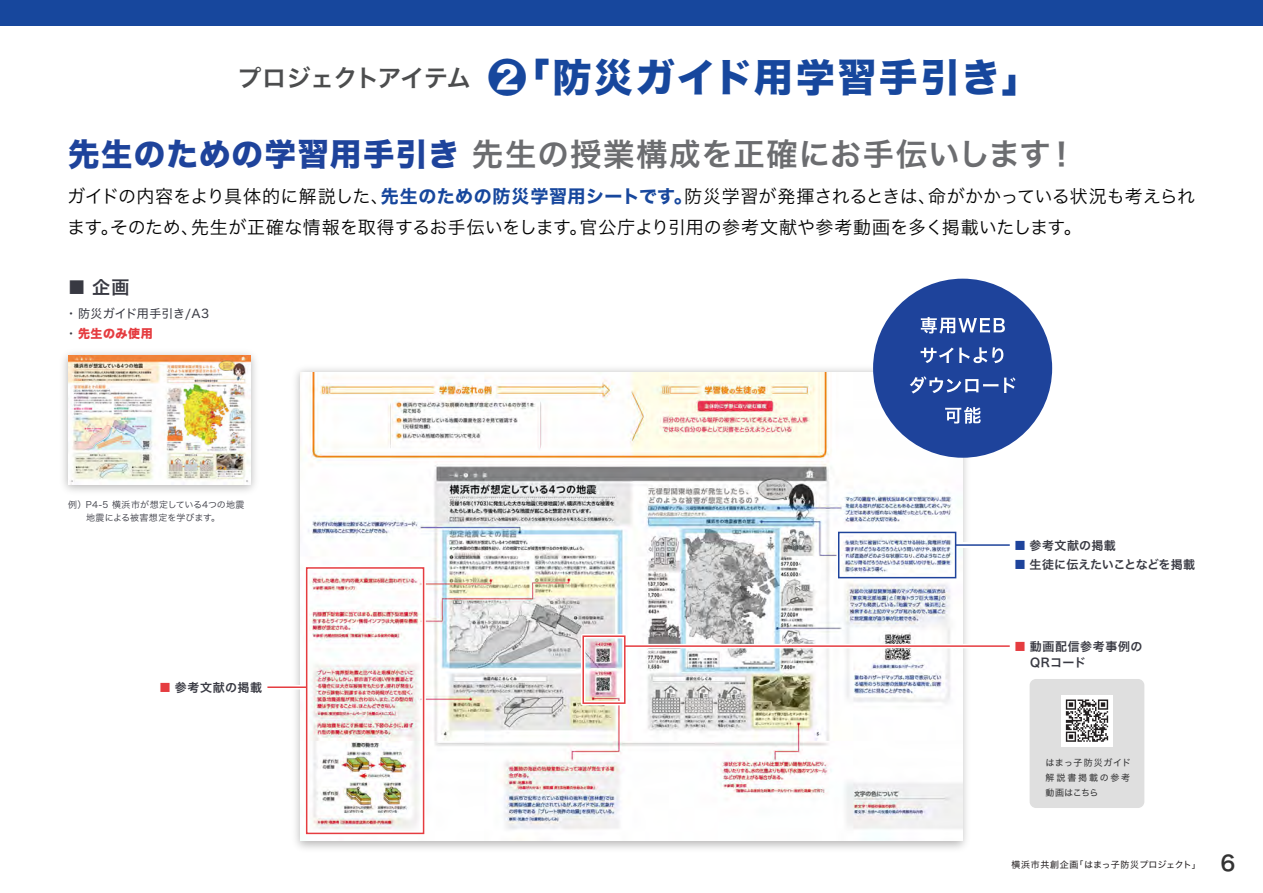
<style>
.page{position:relative;width:1263px;height:893px;background:#fff}
.page>*{position:absolute;margin:0;border:0;box-sizing:border-box;transform-origin:0 0}
.t1{font:39px "Hiragino Sans W8";letter-spacing:.065em;color:#17479d}
.t2{font:31.5px "Hiragino Sans W6";letter-spacing:.03em;color:#6c6d70}
.t3{font:21px "Hiragino Sans W6";color:#333}
.t4{font:18px/31.5px "Hiragino Sans W3";letter-spacing:.005em;color:#030303}
.t5{font:18px "Hiragino Sans W6";color:#383942}
.t6{font:12px/16.5px "Hiragino Sans W6";letter-spacing:.05em;color:#383942}
.t7{font:12px "Hiragino Sans W6";letter-spacing:-.015em;color:#383942}
.t8{font:12px "Hiragino Sans W4";letter-spacing:.015em;color:#383942}
.t9{font:12px "Hiragino Sans W6";letter-spacing:.03em;color:#383942}
.t10{font:12px "Hiragino Sans W8";letter-spacing:.045em;color:#e53c40}
.t11{font:9px/13.5px "Hiragino Sans W3";letter-spacing:.01em;color:#383942}
.t12{font:9px/15px "Hiragino Sans W4";letter-spacing:.08em;color:#323233;text-align:justify}
.t13{font:9px "Hiragino Sans W4";letter-spacing:.025em;color:#231f20}
.s1{font-family:"Hiragino Sans W6";font-size:24px;color:#4c4d4e}
.s2{font-family:"Hiragino Sans W8";color:#1e439b}
.s3{font-family:"Hiragino Sans W7";color:#17479d}
.s4{font-family:"Hiragino Sans W4";color:#383942}
.s5{color:#e53c40}
.s6{color:#1e439b}
</style>
<div class="page">
<img style="left:300px;top:372px;width:662px;height:468px">
<div style="left:0;top:0;width:1263px;height:26px;background:#17479d"></div>
<hr style="left:267px;top:685px;width:40px;height:4px;background:#fff">
<div style="left:956px;top:542px;width:54px;height:6px;background:#fff"></div>
<img style="left:68px;top:355px;width:183px;height:129px">
<div style="left:873px;top:279px;width:179px;height:179px;background:#1e439b;border-radius:50%"></div>
<svg style="left:921px;top:317px;width:84px;height:17px"></svg>
<svg style="left:921px;top:347px;width:82px;height:16px"></svg>
<svg style="left:910px;top:376px;width:88px;height:18px"></svg>
<svg style="left:1004px;top:377px;width:11px;height:16px"></svg>
<svg style="left:945px;top:407px;width:36px;height:17px"></svg>
<hr style="left:625px;top:644px;width:385px;height:4px;background:#fff">
<div style="left:581px;top:634px;width:46px;height:71px;border:4px solid #fff"></div>
<div style="left:582px;top:635px;width:43px;height:69px;border:2px solid #e53c40"></div>
<div style="left:304px;top:566px;width:122px;height:270px;border:4px solid #fff"></div>
<div style="left:306px;top:567px;width:118px;height:267px;border:2px solid #e53c40"></div>
<div style="left:836px;top:530px;width:122px;height:50px;border:4px solid #fff"></div>
<div style="left:838px;top:532px;width:118px;height:46px;border:2px solid #1e439b"></div>
<hr style="left:625px;top:645px;width:385px;height:2px;background:#e53c40">
<hr style="left:267px;top:686px;width:40px;height:2px;background:#e53c40">
<hr style="left:956px;top:544px;width:54px;height:2px;background:#1e439b">
<div style="left:1029px;top:679px;width:115px;height:129px;background:#dfdfdf;border-radius:6px"></div>
<div style="left:1061px;top:695px;width:51px;height:51px;background:#fff"></div>
<svg style="left:1066px;top:699px;width:42px;height:43px"></svg>
<h1 class="t1" style="left:237px;top:56px;width:805px"><span class="s1">プロジェクトアイテム</span> ❷「防災ガイド用学習手引き」</h1>
<h2 class="t2" style="left:68px;top:126px;width:1011px"><span class="s2">先生のための学習用手引き</span>先生の授業構成を正確にお手伝いします！</h2>
<p class="t4" style="left:67px;top:179px;width:1129px">ガイドの内容をより具体的に解説した、<span class="s3">先生のための防災学習用シートです。</span>防災学習が発揮されるときは、命がかかっている状況も考えられます。そのため、先生が正確な情報を取得するお手伝いをします。官公庁より引用の参考文献や参考動画を多く掲載いたします。</p>
<p class="t5" style="left:68px;top:271px;width:63px">■ 企画</p>
<p class="t8" style="left:65px;top:303px;width:146px">・ 防災ガイド用手引き/A3</p>
<p class="t10" style="left:65px;top:326px;width:89px"><span class="s4">・</span> 先生のみ使用</p>
<p class="t11" style="left:68px;top:497px;width:178px">例）P4-5 横浜市が想定している4つの地震　　地震による被害想定を学びます。</p>
<p class="t6" style="left:159px;top:678px;width:104px"><span class="s5">■</span> 参考文献の掲載</p>
<p class="t9" style="left:1014px;top:534px;width:103px"><span class="s6">■</span> 参考文献の掲載</p>
<p class="t7" style="left:1014px;top:554px;width:183px"><span class="s6">■</span> 生徒に伝えたいことなどを掲載</p>
<p class="t6" style="left:1014px;top:637px;width:130px"><span class="s5">■</span> 動画配信参考事例の　 QRコード</p>
<p class="t12" style="left:1045px;top:754px;width:87px">はまっ子防災ガイド解説書掲載の参考動画はこちら</p>
<p class="t13" style="left:1011px;top:856px;width:191px">横浜市共創企画「はまっ子防災プロジェクト」</p>
<p class="t3" style="left:1220px;top:844px;width:16px">6</p>
</div>
